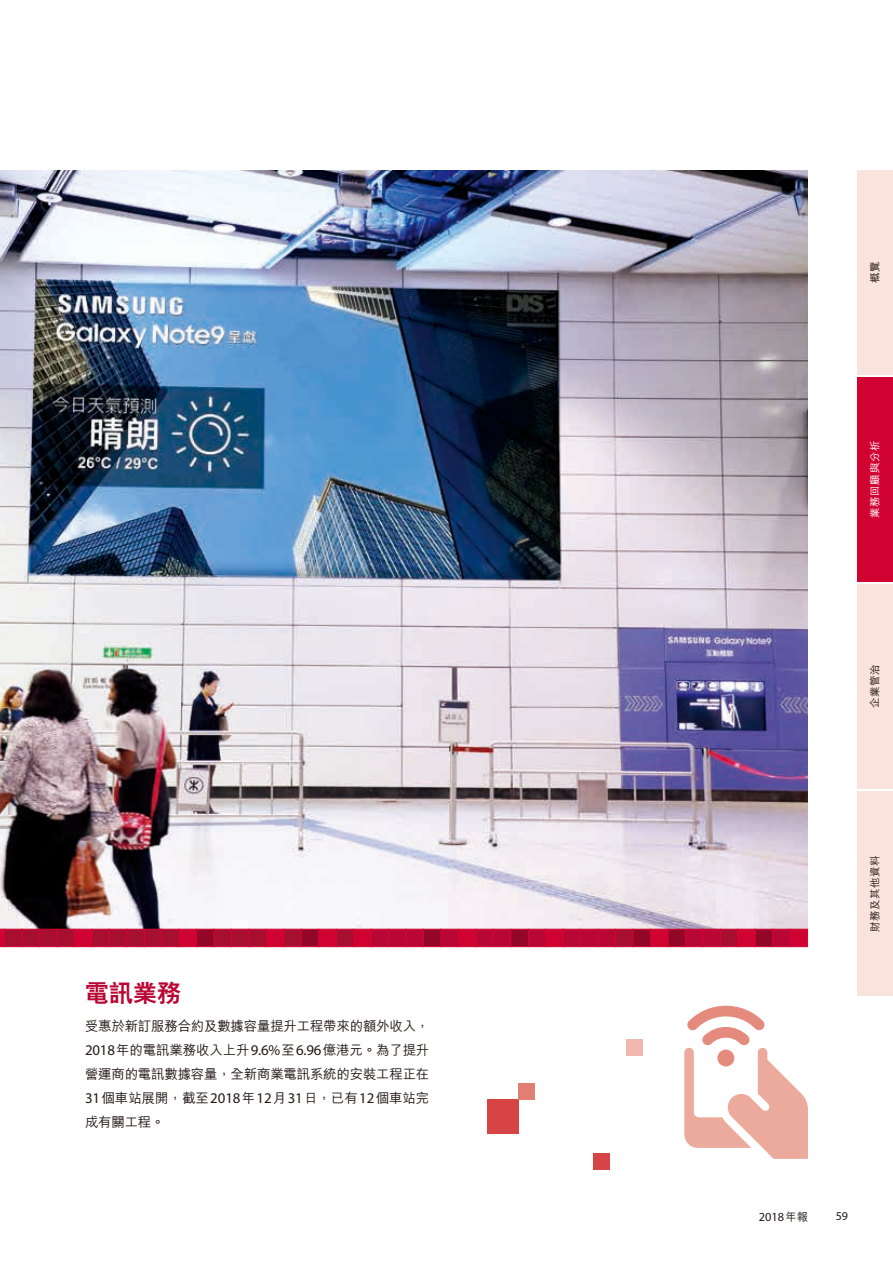
<style>
.page{position:relative;width:893px;height:1263px;background:#fff}
.page>*{position:absolute;margin:0;border:0;box-sizing:border-box;transform-origin:0 0}
.t1{font:800 24px "C Hei 2 HK";color:#b80734}
.t2{font:500 13.5px/24px "M Hei HK";letter-spacing:-.02em;color:#231916;text-align:justify}
.t3{font:12.3px "Myriad Pro";color:#231916}
.t4{font:12px "Myriad Pro";color:#231916}
.t5{font:500 10.5px "M Hei HK";letter-spacing:.05em;color:#231916}
.t6{font:500 10.5px "M Hei HK";letter-spacing:.05em;color:#fff}
.s1{font-family:"Myriad Pro";font-weight:400;font-size:14.85px}
.s2{font-family:"M Hei HK";font-weight:500;font-size:11.25px}
</style>
<div class="page">
<img style="left:0;top:170px;width:808px;height:759px">
<div style="left:487px;top:1099px;width:31px;height:34px;background:#d64445"></div>
<div style="left:594px;top:1153px;width:16px;height:16px;background:#d64445"></div>
<div style="left:627px;top:1040px;width:16px;height:16px;background:#f0b8ac"></div>
<div style="left:518px;top:1083px;width:16px;height:16px;background:#e27f73"></div>
<svg style="left:684px;top:1005px;width:124px;height:154px"></svg>
<div style="left:283px;top:929px;width:19px;height:18px;background:#a70f30;border:1px solid #d00231"></div>
<div style="left:755px;top:929px;width:18px;height:18px;background:#920627;border:1px solid #d00231"></div>
<div style="left:266px;top:929px;width:18px;height:18px;background:#d00231;border:1px solid #d00231"></div>
<div style="left:737px;top:929px;width:19px;height:18px;background:#d00231;border:1px solid #d00231"></div>
<div style="left:249px;top:929px;width:18px;height:18px;background:#a70f30;border:1px solid #d00231"></div>
<div style="left:720px;top:929px;width:18px;height:18px;background:#a70f30;border:1px solid #d00231"></div>
<div style="left:231px;top:929px;width:18px;height:18px;background:#a70f30;border:1px solid #d00231"></div>
<div style="left:702px;top:929px;width:19px;height:18px;background:#b80734;border:1px solid #d00231"></div>
<div style="left:214px;top:929px;width:18px;height:18px;background:#a70f30;border:1px solid #d00231"></div>
<div style="left:685px;top:929px;width:18px;height:18px;background:#b80734;border:1px solid #d00231"></div>
<div style="left:371px;top:929px;width:18px;height:18px;background:#b80734;border:1px solid #d00231"></div>
<div style="left:144px;top:929px;width:18px;height:18px;background:#a70f30;border:1px solid #d00231"></div>
<div style="left:615px;top:929px;width:18px;height:18px;background:#a70f30;border:1px solid #d00231"></div>
<div style="left:353px;top:929px;width:18px;height:18px;background:#d00231;border:1px solid #d00231"></div>
<div style="left:336px;top:929px;width:18px;height:18px;background:#a70f30;border:1px solid #d00231"></div>
<div style="left:318px;top:929px;width:19px;height:18px;background:#d00231;border:1px solid #d00231"></div>
<div style="left:790px;top:929px;width:18px;height:18px;background:#d00231;border:1px solid #d00231"></div>
<div style="left:301px;top:929px;width:18px;height:18px;background:#920627;border:1px solid #d00231"></div>
<div style="left:772px;top:929px;width:18px;height:18px;background:#b80734;border:1px solid #d00231"></div>
<div style="left:196px;top:929px;width:18px;height:18px;background:#920627;border:1px solid #d00231"></div>
<div style="left:667px;top:929px;width:19px;height:18px;background:#920627;border:1px solid #d00231"></div>
<div style="left:179px;top:929px;width:18px;height:18px;background:#d00231;border:1px solid #d00231"></div>
<div style="left:650px;top:929px;width:18px;height:18px;background:#d00231;border:1px solid #d00231"></div>
<div style="left:161px;top:929px;width:18px;height:18px;background:#a70f30;border:1px solid #d00231"></div>
<div style="left:633px;top:929px;width:18px;height:18px;background:#920627;border:1px solid #d00231"></div>
<div style="left:126px;top:929px;width:19px;height:18px;background:#a70f30;border:1px solid #d00231"></div>
<div style="left:598px;top:929px;width:18px;height:18px;background:#b80734;border:1px solid #d00231"></div>
<div style="left:109px;top:929px;width:18px;height:18px;background:#a70f30;border:1px solid #d00231"></div>
<div style="left:580px;top:929px;width:18px;height:18px;background:#b80734;border:1px solid #d00231"></div>
<div style="left:91px;top:929px;width:19px;height:18px;background:#a70f30;border:1px solid #d00231"></div>
<div style="left:563px;top:929px;width:18px;height:18px;background:#b80734;border:1px solid #d00231"></div>
<div style="left:74px;top:929px;width:18px;height:18px;background:#d00231;border:1px solid #d00231"></div>
<div style="left:545px;top:929px;width:18px;height:18px;background:#d00231;border:1px solid #d00231"></div>
<div style="left:57px;top:929px;width:18px;height:18px;background:#a70f30;border:1px solid #d00231"></div>
<div style="left:528px;top:929px;width:18px;height:18px;background:#b80734;border:1px solid #d00231"></div>
<div style="left:39px;top:929px;width:18px;height:18px;background:#a70f30;border:1px solid #d00231"></div>
<div style="left:510px;top:929px;width:19px;height:18px;background:#920627;border:1px solid #d00231"></div>
<div style="left:22px;top:929px;width:18px;height:18px;background:#a70f30;border:1px solid #d00231"></div>
<div style="left:493px;top:929px;width:18px;height:18px;background:#b80734;border:1px solid #d00231"></div>
<div style="left:4px;top:929px;width:18px;height:18px;background:#a70f30;border:1px solid #d00231"></div>
<div style="left:475px;top:929px;width:19px;height:18px;background:#b80734;border:1px solid #d00231"></div>
<svg style="left:0;top:929px;width:5px;height:18px"></svg>
<div style="left:458px;top:929px;width:18px;height:18px;background:#d00231;border:1px solid #d00231"></div>
<div style="left:441px;top:929px;width:18px;height:18px;background:#b80734;border:1px solid #d00231"></div>
<div style="left:423px;top:929px;width:18px;height:18px;background:#920627;border:1px solid #d00231"></div>
<div style="left:406px;top:929px;width:18px;height:18px;background:#b80734;border:1px solid #d00231"></div>
<div style="left:388px;top:929px;width:18px;height:18px;background:#b80734;border:1px solid #d00231"></div>
<div style="left:857px;top:170px;width:36px;height:204px;background:#fae3dc"></div>
<div style="left:857px;top:377px;width:36px;height:204px;background:#d00231"></div>
<div style="left:857px;top:584px;width:36px;height:204px;background:#fae3dc"></div>
<div style="left:857px;top:791px;width:36px;height:204px;background:#fae3dc"></div>
<h1 class="t1" style="left:85px;top:977px;width:97px">電訊業務</h1>
<p class="t2" style="left:85px;top:1013px;width:346px">受惠於新訂服務合約及數據容量提升工程帶來的額外收入，<span class="s1">2018</span>年的電訊業務收入上升<span class="s1">9.6%</span>至<span class="s1">6.96</span>億港元。為了提升營運商的電訊數據容量，全新商業電訊系統的安裝工程正在<span class="s1">31</span>個車站展開，截至<span class="s1">2018</span>年<span class="s1">12</span>月<span class="s1">31</span>日，已有<span class="s1">12</span>個車站完成有關工程。</p>
<p class="t5" style="left:867px;top:283px;width:23px;rotate:-90deg">概覽</p>
<p class="t6" style="left:867px;top:518px;width:78px;rotate:-90deg">業務回顧與分析</p>
<p class="t5" style="left:867px;top:708px;width:45px;rotate:-90deg">企業管治</p>
<p class="t5" style="left:867px;top:932px;width:78px;rotate:-90deg">財務及其他資料</p>
<p class="t3" style="left:759px;top:1209px;width:51px">2018<span class="s2">年報</span></p>
<p class="t4" style="left:836px;top:1210px;width:14px">59</p>
</div>
